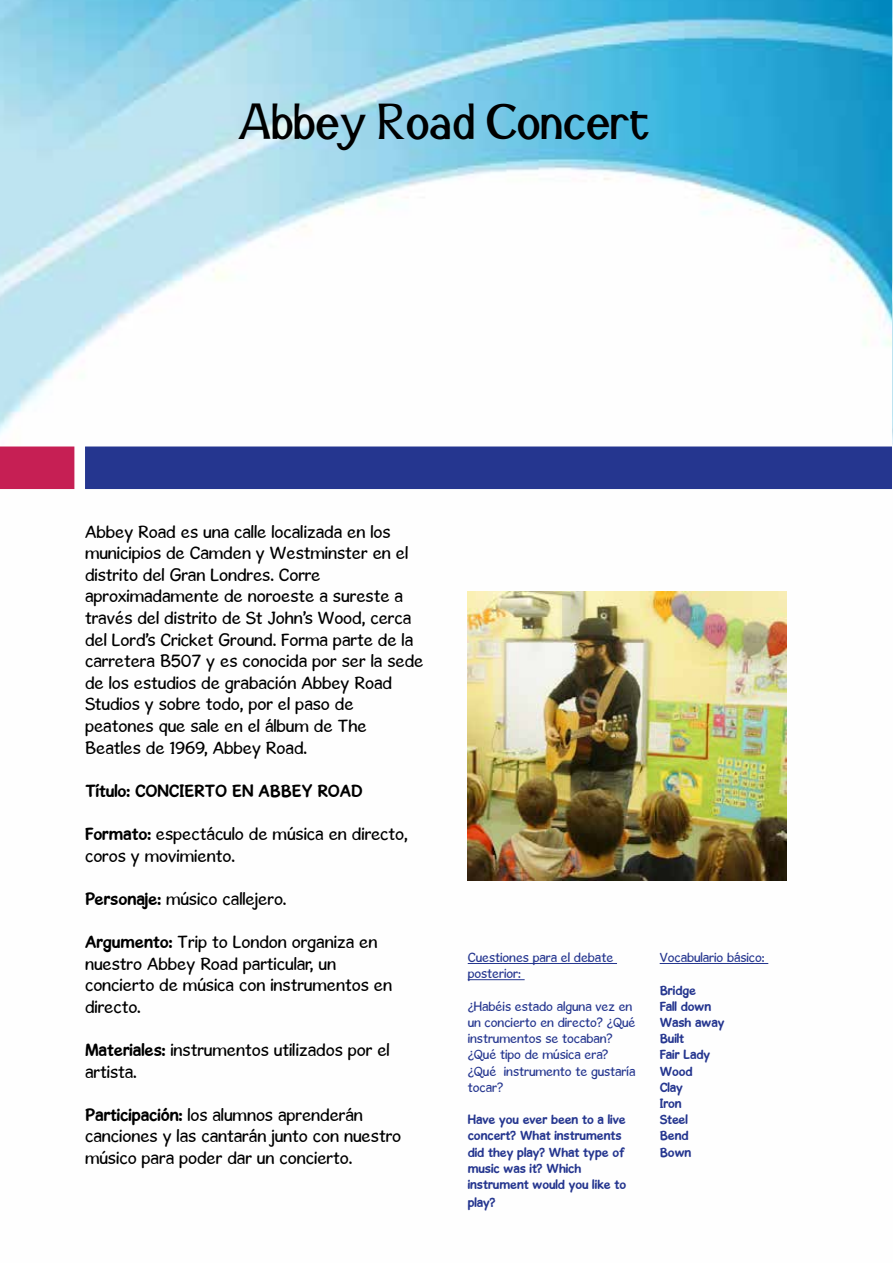
<style>
.page{position:relative;width:893px;height:1263px;background:#fff}
.page>*{position:absolute;margin:0;border:0;box-sizing:border-box;transform-origin:0 0}
.t1{font:48px "Snidane";color:#000}
.t2{font:18px/21.6px "Gosmick Sans";color:#000}
.t3{font:700 18px "Gosmick Sans";color:#000}
.t4{font:13.5px/16.2px "Gosmick Sans";color:#25368f}
.t5{font:700 13.5px/16.2px "Gosmick Sans";color:#25368f}
.s1{font-weight:700}
</style>
<div class="page">
<img style="left:0;top:0;width:893px;height:981px">
<div style="left:0;top:446px;width:74px;height:43px;background:#c61f54"></div>
<div style="left:85px;top:446px;width:808px;height:43px;background:#25368f;border:2px solid #25368f"></div>
<svg style="left:892px;top:446px;width:1px;height:43px"></svg>
<hr style="left:468px;top:963px;width:149px;height:1px;background:#25368f">
<hr style="left:468px;top:979px;width:57px;height:1px;background:#25368f">
<hr style="left:660px;top:963px;width:108px;height:1px;background:#25368f">
<img style="left:468px;top:591px;width:319px;height:290px">
<h1 class="t1" style="left:238px;top:95px;width:413px">Abbey Road Concert</h1>
<p class="t2" style="left:85px;top:520px;width:340px">Abbey Road es una calle localizada en los municipios de Camden y Westminster en el distrito del Gran Londres. Corre aproximadamente de noroeste a sureste a través del distrito de St John’s Wood, cerca del Lord’s Cricket Ground. Forma parte de la carretera B507 y es conocida por ser la sede de los estudios de grabación Abbey Road Studios y sobre todo, por el paso de peatones que sale en el álbum de The Beatles de 1969, Abbey Road.</p>
<p class="t3" style="left:85px;top:780px;width:279px">Título: CONCIERTO EN ABBEY ROAD</p>
<p class="t2" style="left:85px;top:823px;width:324px"><span class="s1">Formato:</span> espectáculo de música en directo, coros y movimiento.</p>
<p class="t2" style="left:85px;top:888px;width:203px"><span class="s1">Personaje:</span> músico callejero.</p>
<p class="t2" style="left:85px;top:931px;width:309px"><span class="s1">Argumento:</span> Trip to London organiza en nuestro Abbey Road particular, un concierto de música con instrumentos en directo.</p>
<p class="t2" style="left:85px;top:1039px;width:306px"><span class="s1">Materiales:</span> instrumentos utilizados por el artista.</p>
<p class="t2" style="left:85px;top:1104px;width:318px"><span class="s1">Participación:</span> los alumnos aprenderán canciones y las cantarán junto con nuestro músico para poder dar un concierto.</p>
<p class="t4" style="left:468px;top:949px;width:147px">Cuestiones para el debate posterior:</p>
<p class="t4" style="left:468px;top:998px;width:169px">¿Habéis estado alguna vez en un concierto en directo? ¿Qué instrumentos se tocaban? ¿Qué tipo de música era? ¿Qué instrumento te gustaría tocar?</p>
<p class="t5" style="left:468px;top:1111px;width:160px">Have you ever been to a live concert? What instruments did they play? What type of music was it? Which instrument would you like to</p>
<p class="t5" style="left:468px;top:1194px;width:29px">play?</p>
<p class="t4" style="left:660px;top:949px;width:106px">Vocabulario básico:</p>
<p class="t5" style="left:660px;top:982px;width:66px">Bridge<br>Fall down<br>Wash away<br>Built<br>Fair Lady<br>Wood<br>Clay<br>Iron<br>Steel<br>Bend<br>Bown</p>
</div>
